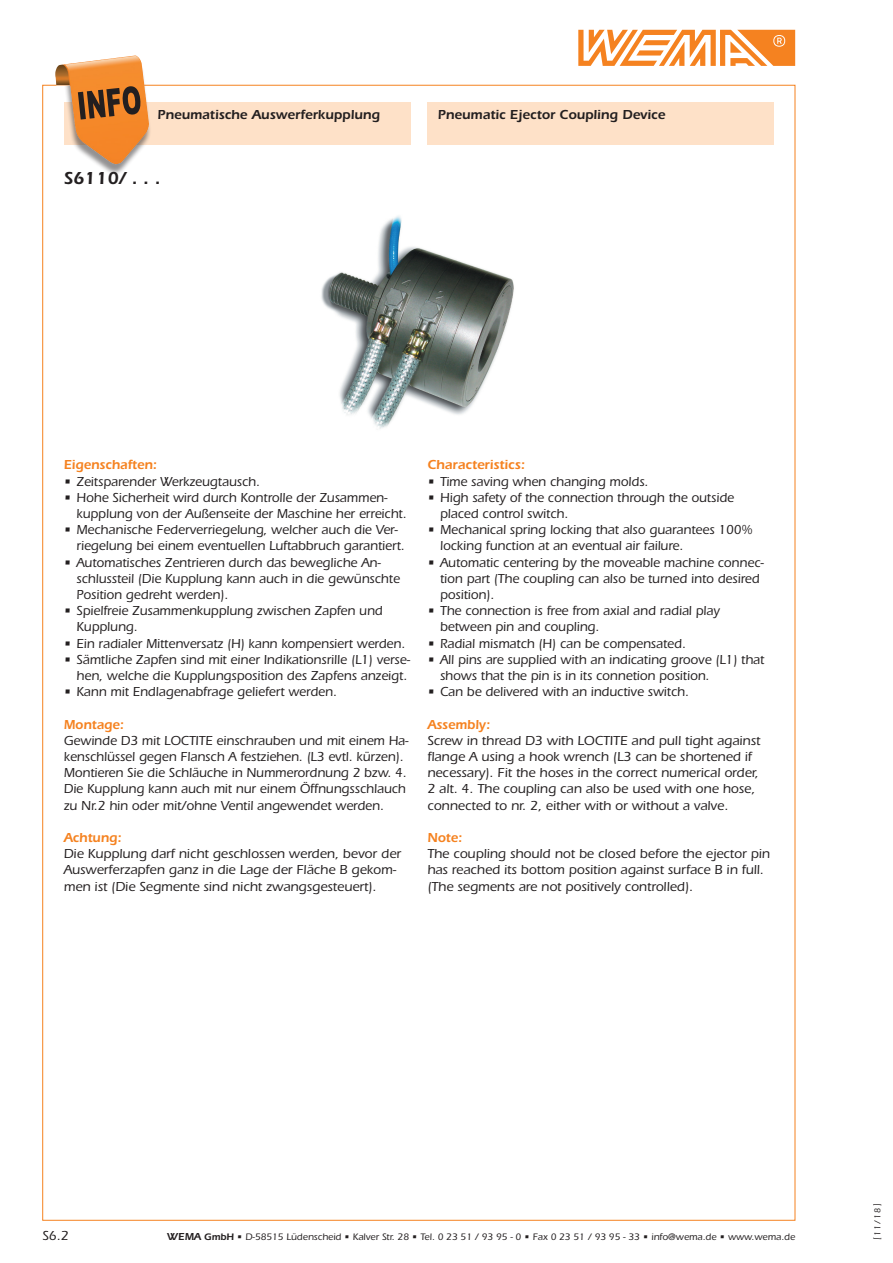
<style>
.page{position:relative;width:893px;height:1263px;background:#fff}
.page>*{position:absolute;margin:0;border:0;box-sizing:border-box;transform-origin:0 0}
.t1{font:600 18px "Itc Eras";color:#231f20}
.t2{font:500 13.5px/16.2px "Itc Eras";color:#231f20}
.t3{font:600 13.5px "Itc Eras";color:#f58220}
.t4{font:600 13.5px "Itc Eras";color:#231f20}
.t5{font:500 9.75px "Itc Eras";color:#231f20}
.t6{font:500 9px "Itc Eras";color:#231f20;scale:.95 1}
.s1{font-weight:600;font-size:10.5px}
.s2{font-weight:600}
</style>
<div class="page">
<svg style="left:578px;top:30px;width:217px;height:36px"></svg>
<div style="left:427px;top:102px;width:347px;height:43px;background:#fee1c8"></div>
<div style="left:64px;top:102px;width:347px;height:43px;background:#fee1c8"></div>
<img style="left:321px;top:216px;width:193px;height:213px">
<div style="left:57px;top:59px;width:95px;height:117px;background:#231f20;opacity:.49"></div>
<img style="left:55px;top:56px;width:79px;height:92px">
<svg style="left:78px;top:86px;width:63px;height:34px;background:#8f5625"></svg>
<p class="t4" style="left:158px;top:106px;width:224px">Pneumatische Auswerferkupplung</p>
<p class="t4" style="left:438px;top:106px;width:229px">Pneumatic Ejector Coupling Device</p>
<p class="t1" style="left:64px;top:167px;width:98px">S6110/ . . .</p>
<p class="t3" style="left:64px;top:457px;width:95px">Eigenschaften:</p>
<p class="t2" style="left:64px;top:473px;width:198px">• Zeitsparender Werkzeugtausch.</p>
<p class="t2" style="left:77px;top:489px;width:332px;text-indent:-13px">• Hohe Sicherheit wird durch Kontrolle der Zusammen&shy;kupplung von der Außenseite der Maschine her erreicht.</p>
<p class="t2" style="left:77px;top:522px;width:330px;text-indent:-13px">• Mechanische Federverriegelung, welcher auch die Ver&shy;riegelung bei einem eventuellen Luftabbruch garantiert.</p>
<p class="t2" style="left:77px;top:554px;width:325px;text-indent:-13px">• Automatisches Zentrieren durch das bewegliche An&shy;schlussteil (Die Kupplung kann auch in die gewünschte<br>Position gedreht werden).</p>
<p class="t2" style="left:77px;top:603px;width:308px;text-indent:-13px">• Spielfreie Zusammenkupplung zwischen Zapfen und<br>Kupplung.</p>
<p class="t2" style="left:64px;top:635px;width:343px">• Ein radialer Mittenversatz (H) kann kompensiert werden.</p>
<p class="t2" style="left:64px;top:651px;width:348px;text-align:right">• Sämtliche Zapfen sind mit einer Indikationsrille (L1) verse&shy;hen, welche die Kupplungsposition des Zapfens anzeigt.</p>
<p class="t2" style="left:64px;top:684px;width:275px">• Kann mit Endlagenabfrage geliefert werden.</p>
<p class="t3" style="left:64px;top:716px;width:62px">Montage:</p>
<p class="t2" style="left:64px;top:732px;width:346px">Gewinde D3 mit LOCTITE einschrauben und mit einem Ha&shy;kenschlüssel gegen Flansch A festziehen. (L3 evtl. kürzen).<br>Montieren Sie die Schläuche in Nummerordnung 2 bzw. 4.<br>Die Kupplung kann auch mit nur einem Öffnungsschlauch zu Nr.2 hin oder mit/ohne Ventil angewendet werden.</p>
<p class="t3" style="left:64px;top:830px;width:59px">Achtung:</p>
<p class="t2" style="left:64px;top:846px;width:339px">Die Kupplung darf nicht geschlossen werden, bevor der<br>Auswerferzapfen ganz in die Lage der Fläche B gekom&shy;men ist (Die Segmente sind nicht zwangsgesteuert).</p>
<p class="t3" style="left:427px;top:457px;width:99px">Characteristics:</p>
<p class="t2" style="left:427px;top:473px;width:223px">• Time saving when changing molds.</p>
<p class="t2" style="left:440px;top:489px;width:295px;text-indent:-13px">• High safety of the connection through the outside placed control switch.</p>
<p class="t2" style="left:440px;top:522px;width:314px;text-indent:-13px">• Mechanical spring locking that also guarantees 100% locking function at an eventual air failure.</p>
<p class="t2" style="left:440px;top:554px;width:325px;text-indent:-13px">• Automatic centering by the moveable machine connec&shy;tion part (The coupling can also be turned into desired position).</p>
<p class="t2" style="left:427px;top:603px;width:294px">• The connection is free from axial and radial play</p>
<p class="t2" style="left:440px;top:619px;width:161px">between pin and coupling.</p>
<p class="t2" style="left:427px;top:635px;width:260px">• Radial mismatch (H) can be compensated.</p>
<p class="t2" style="left:440px;top:651px;width:326px;text-indent:-13px">• All pins are supplied with an indicating groove (L1) that shows that the pin is in its connetion position.</p>
<p class="t2" style="left:427px;top:684px;width:263px">• Can be delivered with an inductive switch.</p>
<p class="t3" style="left:427px;top:716px;width:64px">Assembly:</p>
<p class="t2" style="left:427px;top:732px;width:334px">Screw in thread D3 with LOCTITE and pull tight against flange A using a hook wrench (L3 can be shortened if necessary). Fit the hoses in the correct numerical order, 2 alt. 4. The coupling can also be used with one hose, connected to nr. 2, either with or without a valve.</p>
<p class="t3" style="left:427px;top:830px;width:36px">Note:</p>
<p class="t2" style="left:427px;top:846px;width:344px">The coupling should not be closed before the ejector pin has reached its bottom position against surface B in full. (The segments are not positively controlled).</p>
<p class="t2" style="left:43px;top:1227px;width:28px">S6.2</p>
<p class="t5" style="left:167px;top:1231px;width:630px"><span class="s1">WEMA</span> <span class="s2">GmbH</span> • D-58515 Lüdenscheid • Kalver Str. 28 • Tel. 0 23 51 / 93 95 - 0 • Fax 0 23 51 / 93 95 - 33 • info@wema.de • www.wema.de</p>
<p class="t6" style="left:872px;top:1240px;width:40px;rotate:-90deg">[11/18]</p>
</div>
